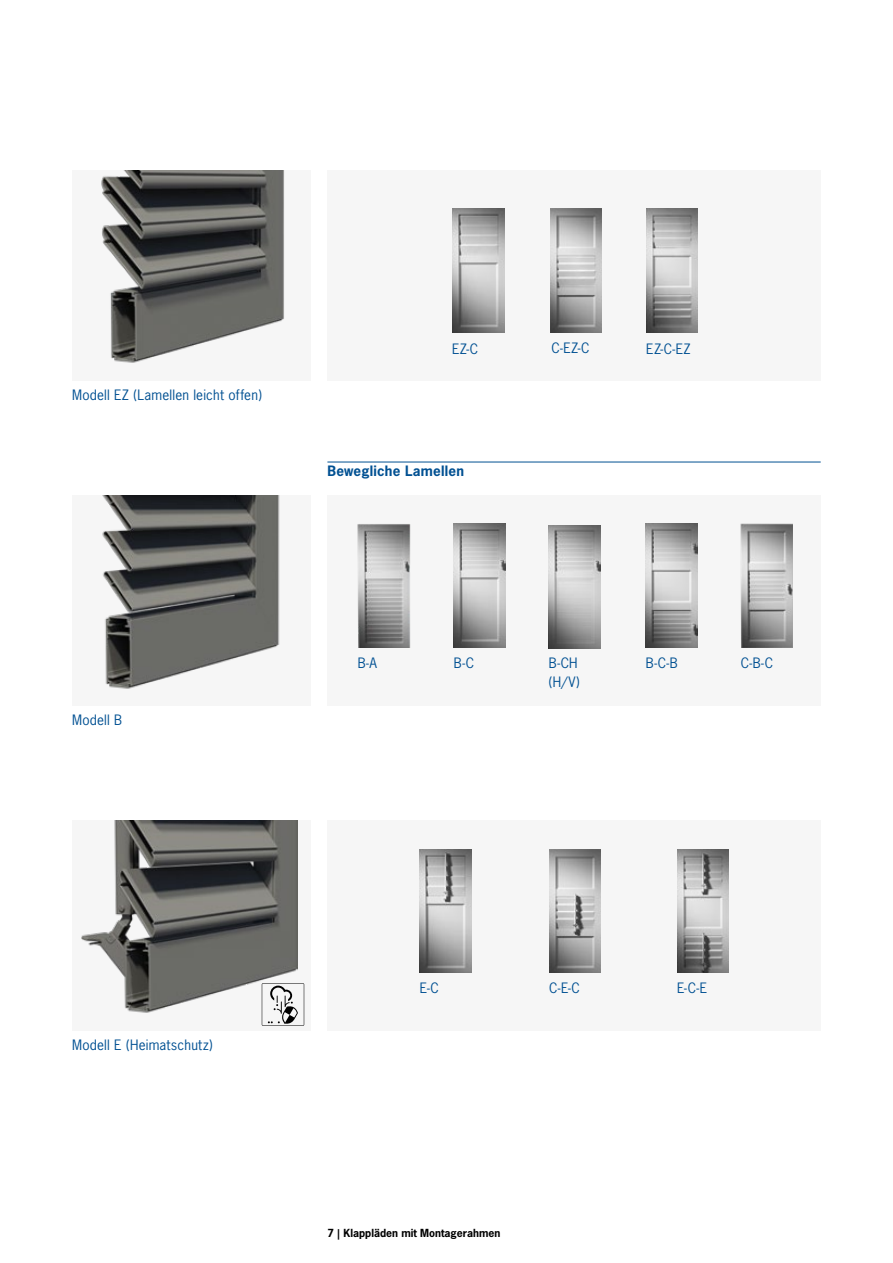
<style>
.page{position:relative;width:893px;height:1263px;background:#fff}
.page>*{position:absolute;margin:0;border:0;box-sizing:border-box;transform-origin:0 0}
.t1{font:13.5px/19.2px "News Gothic";letter-spacing:.015em;color:#005092}
.t2{font:700 13.5px "News Gothic";letter-spacing:.02em;color:#005092}
.t3{font:700 10.5px "News Gothic";color:#000}
</style>
<div class="page">
<div style="left:327px;top:170px;width:494px;height:211px;background:#f6f6f6"></div>
<img style="left:453px;top:209px;width:52px;height:124px">
<img style="left:551px;top:209px;width:51px;height:124px">
<img style="left:646px;top:209px;width:51px;height:124px">
<div style="left:327px;top:495px;width:494px;height:211px;background:#f6f6f6"></div>
<img style="left:358px;top:524px;width:52px;height:124px">
<img style="left:454px;top:524px;width:51px;height:124px">
<img style="left:549px;top:525px;width:52px;height:124px">
<img style="left:646px;top:524px;width:51px;height:124px">
<img style="left:741px;top:524px;width:51px;height:124px">
<div style="left:72px;top:170px;width:238px;height:211px;background:#f6f6f6"></div>
<img style="left:101px;top:170px;width:183px;height:193px">
<div style="left:72px;top:495px;width:238px;height:211px;background:#f6f6f6"></div>
<img style="left:102px;top:495px;width:178px;height:194px">
<div style="left:327px;top:821px;width:494px;height:210px;background:#f6f6f6"></div>
<div style="left:72px;top:821px;width:238px;height:210px;background:#f6f6f6"></div>
<img style="left:82px;top:821px;width:216px;height:198px">
<img style="left:420px;top:849px;width:52px;height:124px">
<img style="left:549px;top:849px;width:51px;height:124px">
<img style="left:677px;top:849px;width:51px;height:124px">
<svg style="left:262px;top:983px;width:42px;height:43px"></svg>
<hr style="left:327px;top:462px;width:494px;height:1px;background:#005092">
<p class="t1" style="left:72px;top:385px;width:191px">Modell EZ (Lamellen leicht offen)</p>
<p class="t1" style="left:452px;top:339px;width:28px">EZ-C</p>
<p class="t1" style="left:552px;top:339px;width:40px">C-EZ-C</p>
<p class="t1" style="left:646px;top:339px;width:46px">EZ-C-EZ</p>
<p class="t2" style="left:327px;top:462px;width:138px">Bewegliche Lamellen</p>
<p class="t1" style="left:72px;top:710px;width:51px">Modell B</p>
<p class="t1" style="left:358px;top:653px;width:21px">B-A</p>
<p class="t1" style="left:454px;top:653px;width:22px">B-C</p>
<p class="t1" style="left:549px;top:653px;width:32px">B-CH (H/V)</p>
<p class="t1" style="left:646px;top:653px;width:33px">B-C-B</p>
<p class="t1" style="left:741px;top:653px;width:34px">C-B-C</p>
<p class="t1" style="left:72px;top:1035px;width:142px">Modell E (Heimatschutz)</p>
<p class="t1" style="left:420px;top:978px;width:20px">E-C</p>
<p class="t1" style="left:549px;top:978px;width:32px">C-E-C</p>
<p class="t1" style="left:677px;top:978px;width:32px">E-C-E</p>
<p class="t3" style="left:327px;top:1226px;width:175px">7 | Klappläden mit Montagerahmen</p>
</div>
